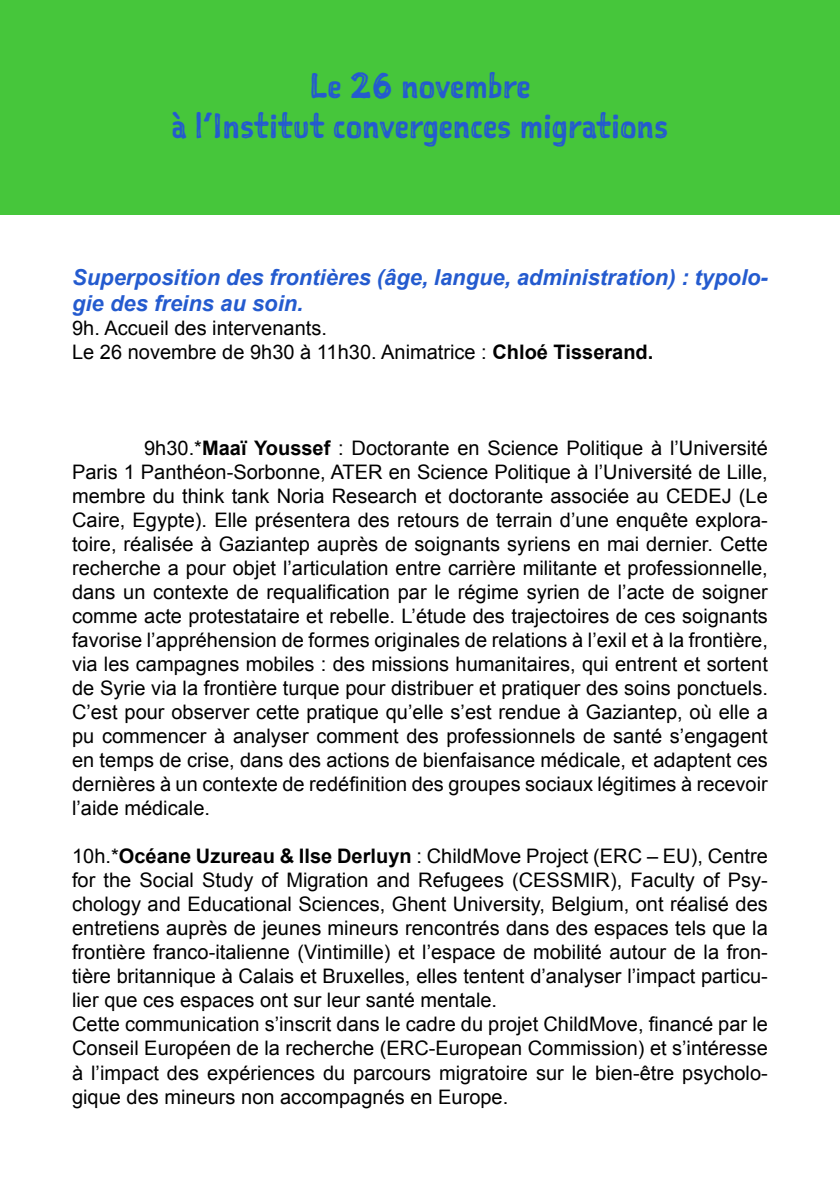
<style>
.page{position:relative;width:840px;height:1191px;background:#fff}
.page>*{position:absolute;margin:0;border:0;box-sizing:border-box;transform-origin:0 0}
.t1{font:34px/40.8px "Sketchnote Square";color:#245bcf;text-align:center}
.t2{font:italic 700 22px/26.4px "Arial";color:#245bcf}
.t3{font:20px/24px "Arial";color:#000}
.s1{font-weight:700}
</style>
<div class="page">
<div style="left:0;top:0;width:839px;height:214px;background:#46c63b"></div>
<h1 class="t1" style="left:172px;top:64px;width:498px">Le 26 novembre<br>à l’Institut convergences migrations</h1>
<p class="t2" style="left:72px;top:264px;width:697px">Superposition des frontières (âge, langue, administration) : typolo&shy;gie des freins au soin.</p>
<p class="t3" style="left:72px;top:316px;width:582px">9h. Accueil des intervenants.<br>Le 26 novembre de 9h30 à 11h30. Animatrice : <span class="s1">Chloé Tisserand.</span></p>
<p class="t3" style="left:72px;top:436px;width:697px;text-align:justify;text-indent:72px">9h30.*<span class="s1">Maaï Youssef</span> : Doctorante en Science Politique à l’Université Paris 1 Panthéon-Sorbonne, ATER en Science Politique à l’Université de Lille, membre du think tank Noria Research et doctorante associée au CEDEJ (Le Caire, Egypte). Elle présentera des retours de terrain d’une enquête explora&shy;toire, réalisée à Gaziantep auprès de soignants syriens en mai dernier. Cette recherche a pour objet l’articulation entre carrière militante et professionnelle, dans un contexte de requalification par le régime syrien de l’acte de soigner comme acte protestataire et rebelle. L’étude des trajectoires de ces soignants favorise l’appréhension de formes originales de relations à l’exil et à la frontière, via les campagnes mobiles : des missions humanitaires, qui entrent et sortent de Syrie via la frontière turque pour distribuer et pratiquer des soins ponctuels.<br>C’est pour observer cette pratique qu’elle s’est rendue à Gaziantep, où elle a pu commencer à analyser comment des professionnels de santé s’engagent en temps de crise, dans des actions de bienfaisance médicale, et adaptent ces dernières à un contexte de redéfinition des groupes sociaux légitimes à recevoir l’aide médicale.</p>
<p class="t3" style="left:72px;top:844px;width:697px">10h.*<span class="s1">Océane Uzureau &amp; Ilse Derluyn</span> : ChildMove Project (ERC – EU), Centre for the Social Study of Migration and Refugees (CESSMIR), Faculty of Psy&shy;chology and Educational Sciences, Ghent University, Belgium, ont réalisé des entretiens auprès de jeunes mineurs rencontrés dans des espaces tels que la frontière franco-italienne (Vintimille) et l’espace de mobilité autour de la fron&shy;tière britannique à Calais et Bruxelles, elles tentent d’analyser l’impact particu&shy;lier que ces espaces ont sur leur santé mentale.<br>Cette communication s’inscrit dans le cadre du projet ChildMove, financé par le Conseil Européen de la recherche (ERC-European Commission) et s’intéresse à l’impact des expériences du parcours migratoire sur le bien-être psycholo&shy;gique des mineurs non accompagnés en Europe.</p>
</div>
